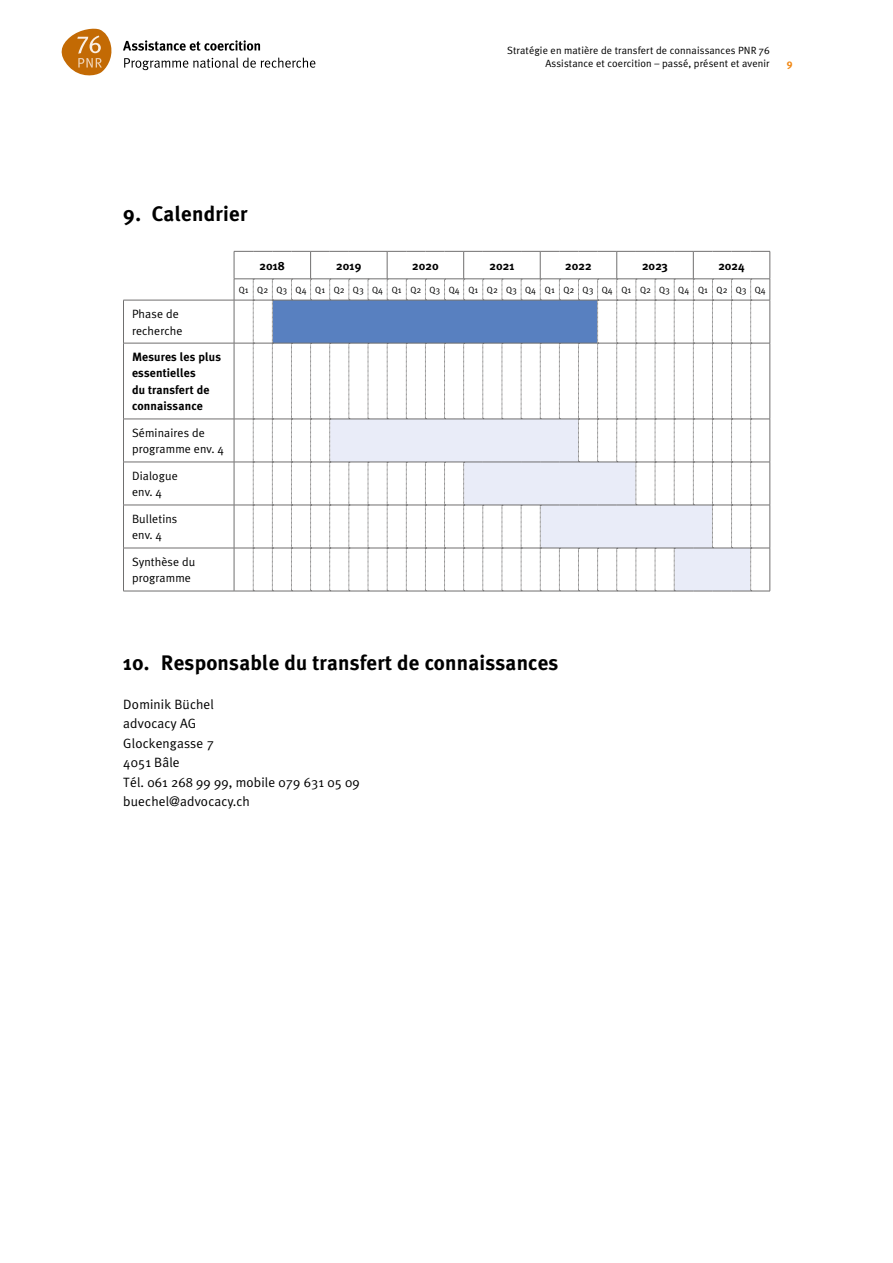
<style>
.page{position:relative;width:893px;height:1263px;background:#fff}
.page>*{position:absolute;margin:0;border:0;box-sizing:border-box;transform-origin:0 0}
.t1{font:700 21px "Meta Plus";letter-spacing:.01em;color:#000}
.t2{font:13.5px/19.5px "Meta Plus Normal";letter-spacing:.01em;color:#000}
.t3{font:12px/16.5px "Meta Plus Normal";letter-spacing:.01em;color:#000}
.t4{font:700 12px/16.5px "Meta Plus";letter-spacing:.01em;color:#000}
.t5{font:10.5px/13.5px "Meta Plus Normal";letter-spacing:.01em;color:#000;text-align:right}
.t6{font:700 10.5px "Meta Plus";color:#f18815}
.t7{font:9px "Meta Plus Normal";letter-spacing:.01em;color:#000}
</style>
<div class="page">
<svg style="left:123px;top:40px;width:137px;height:11px"></svg>
<svg style="left:124px;top:58px;width:191px;height:12px"></svg>
<svg style="left:62px;top:29px;width:50px;height:46px"></svg>
<hr style="left:123px;top:300px;width:1px;height:43px;background:#706f6f">
<hr style="left:123px;top:343px;width:1px;height:76px;background:#706f6f">
<hr style="left:123px;top:419px;width:1px;height:43px;background:#706f6f">
<hr style="left:123px;top:462px;width:1px;height:43px;background:#706f6f">
<hr style="left:123px;top:505px;width:1px;height:43px;background:#706f6f">
<hr style="left:123px;top:548px;width:1px;height:43px;background:#706f6f">
<hr style="left:123px;top:300px;width:111px;height:1px;background:#706f6f">
<hr style="left:123px;top:343px;width:111px;height:1px;background:#706f6f">
<hr style="left:123px;top:419px;width:111px;height:1px;background:#706f6f">
<hr style="left:123px;top:462px;width:111px;height:1px;background:#706f6f">
<hr style="left:123px;top:505px;width:111px;height:1px;background:#706f6f">
<hr style="left:123px;top:548px;width:111px;height:1px;background:#706f6f">
<hr style="left:123px;top:591px;width:111px;height:1px;background:#706f6f">
<svg style="left:234px;top:251px;width:537px;height:341px"></svg>
<p class="t5" style="left:507px;top:43px;width:264px">Stratégie en matière de transfert de connaissances PNR 76<br>Assistance et coercition – passé, présent et avenir</p>
<p class="t6" style="left:787px;top:57px;width:7px">9</p>
<h1 class="t1" style="left:123px;top:202px;width:126px">9. Calendrier</h1>
<p class="t3" style="left:132px;top:306px;width:52px">Phase de recherche</p>
<p class="t4" style="left:132px;top:348px;width:91px">Mesures les plus essentielles<br>du transfert de connaissance</p>
<p class="t3" style="left:132px;top:424px;width:94px">Séminaires de programme env. 4</p>
<p class="t3" style="left:132px;top:467px;width:47px">Dialogue env. 4</p>
<p class="t3" style="left:132px;top:510px;width:47px">Bulletins env. 4</p>
<p class="t3" style="left:132px;top:553px;width:65px">Synthèse du programme</p>
<p class="t4" style="left:260px;top:257px;width:27px">2018</p>
<p class="t4" style="left:336px;top:257px;width:27px">2019</p>
<p class="t4" style="left:412px;top:257px;width:28px">2020</p>
<p class="t4" style="left:489px;top:257px;width:26px">2021</p>
<p class="t4" style="left:565px;top:257px;width:28px">2022</p>
<p class="t4" style="left:642px;top:257px;width:28px">2023</p>
<p class="t4" style="left:718px;top:257px;width:28px">2024</p>
<p class="t7" style="left:239px;top:285px;width:528px">Q1 Q2 Q3 Q4 Q1 Q2 Q3 Q4 Q1 Q2 Q3 Q4 Q1 Q2 Q3 Q4 Q1 Q2 Q3 Q4 Q1 Q2 Q3 Q4 Q1 Q2 Q3 Q4</p>
<h1 class="t1" style="left:123px;top:650px;width:437px">10. Responsable du transfert de connaissances</h1>
<p class="t2" style="left:123px;top:694px;width:238px">Dominik Büchel<br>advocacy AG<br>Glockengasse 7<br>4051 Bâle<br>Tél. 061 268 99 99, mobile 079 631 05 09 buechel@advocacy.ch</p>
</div>
